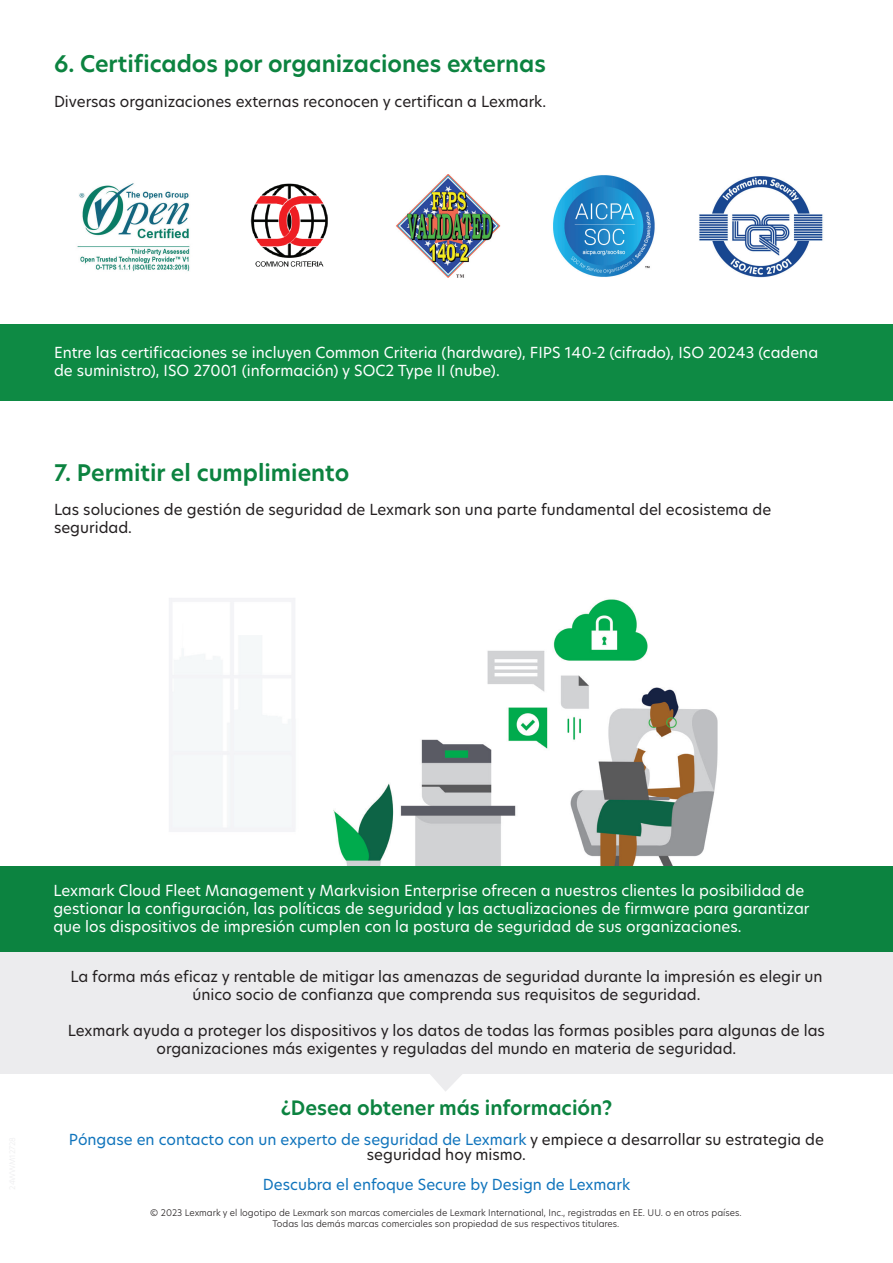
<style>
.page{position:relative;width:893px;height:1263px;background:#fff}
.page>*{position:absolute;margin:0;border:0;box-sizing:border-box;transform-origin:0 0}
.t1{font:600 22.5px "TP Hero";color:#0c8340}
.t2{font:600 19.5px "TP Hero";color:#0c8340}
.t3{font:15px/18px "TP Hero";color:#231f20;text-align:center}
.t4{font:15px/18px "TP Hero";color:#fff}
.t5{font:15px "TP Hero";color:#1074bc}
.t6{font:300 9px/10.8px "TP Hero";color:#231f20;text-align:center}
.s1{color:#1074bc}
</style>
<div class="page">
<div style="left:0;top:952px;width:893px;height:121px;background:#ececee"></div>
<svg style="left:423px;top:1073px;width:47px;height:18px"></svg>
<img style="left:169px;top:598px;width:549px;height:268px">
<div style="left:0;top:324px;width:893px;height:77px;background:#0e8a44"></div>
<div style="left:0;top:866px;width:892px;height:86px;background:#0c8340"></div>
<img style="left:77px;top:183px;width:113px;height:88px">
<img style="left:250px;top:183px;width:78px;height:84px">
<img style="left:396px;top:174px;width:105px;height:103px">
<img style="left:553px;top:175px;width:102px;height:102px">
<img style="left:699px;top:176px;width:124px;height:102px">
<h1 class="t1" style="left:54px;top:49px;width:493px">6. Certificados por organizaciones externas</h1>
<p class="t3" style="left:54px;top:92px;width:494px">Diversas organizaciones externas reconocen y certifican a Lexmark.</p>
<p class="t4" style="left:54px;top:343px;width:766px">Entre las certificaciones se incluyen Common Criteria (hardware), FIPS 140-2 (cifrado), ISO 20243 (cadena de suministro), ISO 27001 (información) y SOC2 Type II (nube).</p>
<h1 class="t1" style="left:54px;top:457px;width:297px">7. Permitir el cumplimiento</h1>
<p class="t3" style="left:54px;top:500px;width:719px;text-align:left">Las soluciones de gestión de seguridad de Lexmark son una parte fundamental del ecosistema de seguridad.</p>
<p class="t4" style="left:53px;top:881px;width:758px">Lexmark Cloud Fleet Management y Markvision Enterprise ofrecen a nuestros clientes la posibilidad de gestionar la configuración, las políticas de seguridad y las actualizaciones de firmware para garantizar que los dispositivos de impresión cumplen con la postura de seguridad de sus organizaciones.</p>
<p class="t3" style="left:70px;top:967px;width:754px">La forma más eficaz y rentable de mitigar las amenazas de seguridad durante la impresión es elegir un único socio de confianza que comprenda sus requisitos de seguridad.</p>
<p class="t3" style="left:68px;top:1021px;width:758px">Lexmark ayuda a proteger los dispositivos y los datos de todas las formas posibles para algunas de las organizaciones más exigentes y reguladas del mundo en materia de seguridad.</p>
<h2 class="t2" style="left:281px;top:1094px;width:333px">¿Desea obtener más información?</h2>
<p class="t3" style="left:69px;top:1132px;width:756px;line-height:15px"><span class="s1">Póngase en contacto con un experto de seguridad de Lexmark</span> y empiece a desarrollar su estrategia de seguridad hoy mismo.</p>
<p class="t5" style="left:263px;top:1174px;width:369px">Descubra el enfoque Secure by Design de Lexmark</p>
<p class="t6" style="left:150px;top:1207px;width:593px">© 2023 Lexmark y el logotipo de Lexmark son marcas comerciales de Lexmark International, Inc., registradas en EE. UU. o en otros países.<br>Todas las demás marcas comerciales son propiedad de sus respectivos titulares.</p>
</div>
